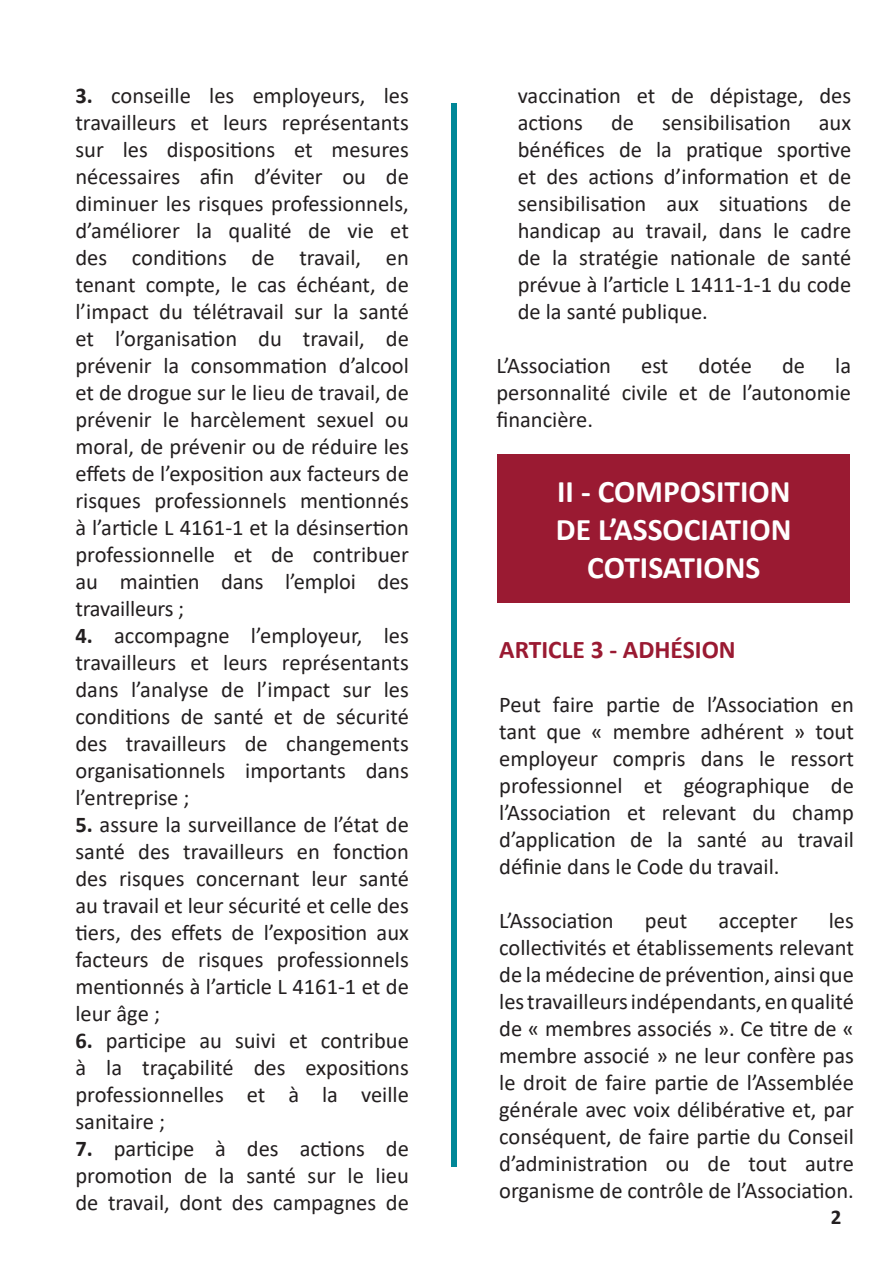
<style>
.page{position:relative;width:893px;height:1263px;background:#fff}
.page>*{position:absolute;margin:0;border:0;box-sizing:border-box;transform-origin:0 0}
.t1{font:700 31.5px/37.8px "Calibri";color:#fff}
.t2{font:700 25.5px "Calibri";color:#9a1a32}
.t3{font:22.5px/27px "Calibri";color:#231f20;text-align:justify}
.t4{font:700 21px "Calibri";color:#231f20}
.s1{font-weight:700}
</style>
<div class="page">
<div style="left:451px;top:103px;width:6px;height:1063px;background:#008797"></div>
<div style="left:497px;top:454px;width:353px;height:149px;background:#9a1a32"></div>
<p class="t3" style="left:75px;top:82px;width:335px"><span class="s1">3.</span> conseille les employeurs, les travailleurs et leurs représentants sur les dispositions et mesures nécessaires afin d’éviter ou de diminuer les risques professionnels, d’améliorer la qualité de vie et des conditions de travail, en tenant compte, le cas échéant, de l’impact du télétravail sur la santé et l’organisation du travail, de prévenir la consommation d’alcool et de drogue sur le lieu de travail, de prévenir le harcèlement sexuel ou moral, de prévenir ou de réduire les effets de l’exposition aux facteurs de risques professionnels mentionnés à l’article L 4161-1 et la désinsertion professionnelle et de contribuer au maintien dans l’emploi des travailleurs ;</p>
<p class="t3" style="left:75px;top:622px;width:335px"><span class="s1">4.</span> accompagne l’employeur, les travailleurs et leurs représentants dans l’analyse de l’impact sur les conditions de santé et de sécurité des travailleurs de changements organisationnels importants dans l’entreprise ;</p>
<p class="t3" style="left:75px;top:811px;width:335px"><span class="s1">5.</span> assure la surveillance de l’état de santé des travailleurs en fonction des risques concernant leur santé au travail et leur sécurité et celle des tiers, des effets de l’exposition aux facteurs de risques professionnels mentionnés à l’article L 4161-1 et de leur âge ;</p>
<p class="t3" style="left:75px;top:1027px;width:335px"><span class="s1">6.</span> participe au suivi et contribue à la traçabilité des expositions professionnelles et à la veille sanitaire ;</p>
<p class="t3" style="left:75px;top:1135px;width:335px"><span class="s1">7.</span> participe à des actions de promotion de la santé sur le lieu de travail, dont des campagnes de</p>
<p class="t3" style="left:518px;top:82px;width:335px">vaccination et de dépistage, des actions de sensibilisation aux bénéfices de la pratique sportive et des actions d’information et de sensibilisation aux situations de handicap au travail, dans le cadre de la stratégie nationale de santé prévue à l’article L 1411-1-1 du code de la santé publique.</p>
<p class="t3" style="left:496px;top:352px;width:116px">L’Association</p>
<p class="t3" style="left:641px;top:352px;width:29px">est</p>
<p class="t3" style="left:699px;top:352px;width:55px">dotée</p>
<p class="t3" style="left:782px;top:352px;width:25px">de</p>
<p class="t3" style="left:496px;top:352px;width:356px;text-indent:339px">la personnalité civile et de l’autonomie financière.</p>
<p class="t1" style="left:556px;top:473px;width:237px">II - COMPOSITION<br>DE L’ASSOCIATION</p>
<p class="t1" style="left:587px;top:548px;width:175px">COTISATIONS</p>
<p class="t2" style="left:499px;top:631px;width:238px">ARTICLE 3 - ADHÉSION</p>
<p class="t3" style="left:499px;top:690px;width:356px">Peut faire partie de l’Association en tant que « membre adhérent » tout employeur compris dans le ressort professionnel et géographique de l’Association et relevant du champ d’application de la santé au travail définie dans le Code du travail.</p>
<p class="t3" style="left:499px;top:906px;width:116px">L’Association</p>
<p class="t3" style="left:645px;top:906px;width:44px">peut</p>
<p class="t3" style="left:718px;top:906px;width:81px">accepter</p>
<p class="t3" style="left:499px;top:906px;width:356px;text-indent:330px">les collectivités et établissements relevant de la médecine de prévention, ainsi que les travailleurs indépendants, en qualité de « membres associés ». Ce titre de « membre associé » ne leur confère pas le droit de faire partie de l’Assemblée générale avec voix délibérative et, par conséquent, de faire partie du Conseil d’administration ou de tout autre organisme de contrôle de l’Association.</p>
<p class="t4" style="left:831px;top:1202px;width:12px">2</p>
</div>
